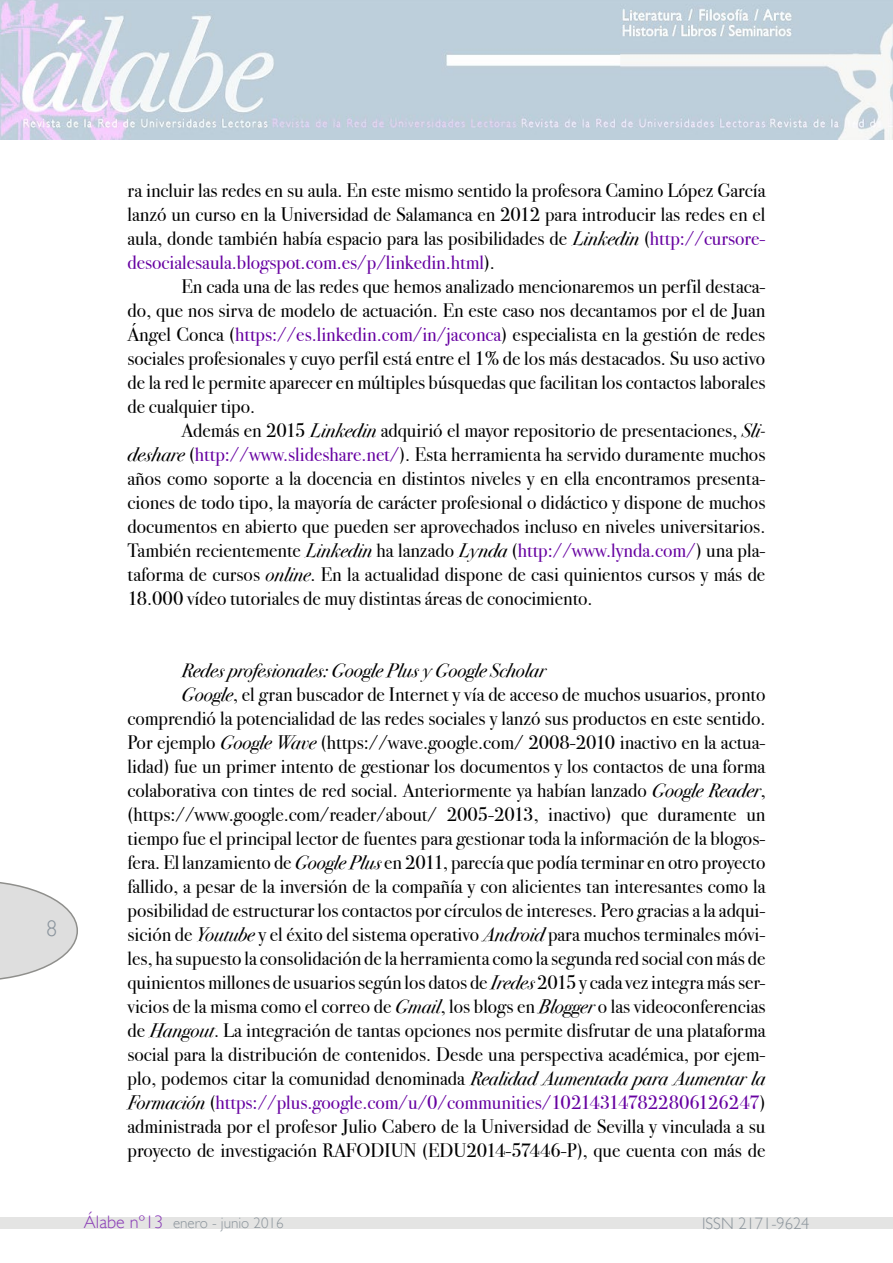
<style>
.page{position:relative;width:893px;height:1263px;background:#fff}
.page>*{position:absolute;margin:0;border:0;box-sizing:border-box;transform-origin:0 0}
.t1{font:300 22.5px "Gill Sans";color:#8a949d}
.t2{font:19.5px/24px "Bodoni Svty Two ITCTT Book";color:#000;text-align:justify}
.t3{font:19.5px "Bodoni Svty Two ITCTT Book Ita";color:#000}
.t4{font:300 16.5px "Gill Sans";color:#8c959c}
.t5{font:300 15px "Gill Sans";color:#8c959c}
.s1{font-family:"Bodoni Svty Two ITCTT Book Ita"}
.s2{color:#6600a1}
.s3{font-size:18px;color:#893ab6}
</style>
<div class="page">
<svg style="left:0;top:882px;width:78px;height:98px"></svg>
<div style="left:0;top:1218px;width:893px;height:11px;background:#e4e4e3"></div>
<img style="left:0;top:0;width:893px;height:139px">
<p class="t1" style="left:46px;top:915px;width:13px">8</p>
<p class="t2" style="left:128px;top:178px;width:639px">ra incluir las redes en su aula. En este mismo sentido la profesora Camino López García lanzó un curso en la Universidad de Salamanca en 2012 para introducir las redes en el aula, donde también había espacio para las posibilidades de <span class="s1">Linkedin</span> (<span class="s2">http://cursore&shy;desocialesaula.blogspot.com.es/p/linkedin.html</span>).</p>
<p class="t2" style="left:128px;top:274px;width:639px;text-indent:54px">En cada una de las redes que hemos analizado mencionaremos un perfil destaca&shy;do, que nos sirva de modelo de actuación. En este caso nos decantamos por el de Juan Ángel Conca (<span class="s2">https://es.linkedin.com/in/jaconca</span>) especialista en la gestión de redes sociales profesionales y cuyo perfil está entre el 1% de los más destacados. Su uso activo de la red le permite aparecer en múltiples búsquedas que facilitan los contactos laborales de cualquier tipo.</p>
<p class="t2" style="left:128px;top:418px;width:639px;text-indent:54px">Además en 2015 <span class="s1">Linkedin</span> adquirió el mayor repositorio de presentaciones, <span class="s1">Sli&shy;deshare</span> (<span class="s2">http://www.slideshare.net/</span>). Esta herramienta ha servido duramente muchos años como soporte a la docencia en distintos niveles y en ella encontramos presenta&shy;ciones de todo tipo, la mayoría de carácter profesional o didáctico y dispone de muchos documentos en abierto que pueden ser aprovechados incluso en niveles universitarios.<br>También recientemente <span class="s1">Linkedin</span> ha lanzado <span class="s1">Lynda</span> (<span class="s2">http://www.lynda.com/</span>) una pla&shy;taforma de cursos <span class="s1">online</span>. En la actualidad dispone de casi quinientos cursos y más de 18.000 vídeo tutoriales de muy distintas áreas de conocimiento.</p>
<p class="t3" style="left:182px;top:658px;width:366px">Redes profesionales: Google Plus y Google Scholar</p>
<p class="t2" style="left:128px;top:682px;width:639px;text-indent:54px"><span class="s1">Google</span>, el gran buscador de Internet y vía de acceso de muchos usuarios, pronto comprendió la potencialidad de las redes sociales y lanzó sus productos en este sentido.<br>Por ejemplo <span class="s1">Google Wave</span> (https://wave.google.com/ 2008-2010 inactivo en la actua&shy;lidad) fue un primer intento de gestionar los documentos y los contactos de una forma colaborativa con tintes de red social. Anteriormente ya habían lanzado <span class="s1">Google Reader</span>, (https://www.google.com/reader/about/ 2005-2013, inactivo) que duramente un tiempo fue el principal lector de fuentes para gestionar toda la información de la blogos&shy;fera. El lanzamiento de <span class="s1">Google Plus</span> en 2011, parecía que podía terminar en otro proyecto fallido, a pesar de la inversión de la compañía y con alicientes tan interesantes como la posibilidad de estructurar los contactos por círculos de intereses. Pero gracias a la adqui&shy;sición de <span class="s1">Youtube</span> y el éxito del sistema operativo <span class="s1">Android</span> para muchos terminales móvi&shy;les, ha supuesto la consolidación de la herramienta como la segunda red social con más de quinientos millones de usuarios según los datos de <span class="s1">Iredes</span> 2015 y cada vez integra más ser&shy;vicios de la misma como el correo de <span class="s1">Gmail</span>, los blogs en <span class="s1">Blogger</span> o las videoconferencias de <span class="s1">Hangout</span>. La integración de tantas opciones nos permite disfrutar de una plataforma social para la distribución de contenidos. Desde una perspectiva académica, por ejem&shy;plo, podemos citar la comunidad denominada <span class="s1">Realidad Aumentada para Aumentar la Formación</span> (<span class="s2">https://plus.google.com/u/0/communities/102143147822806126247</span>) administrada por el profesor Julio Cabero de la Universidad de Sevilla y vinculada a su proyecto de investigación RAFODIUN (EDU2014-57446-P), que cuenta con más de</p>
<p class="t5" style="left:84px;top:1214px;width:201px"><span class="s3">Álabe nº13</span> enero - junio 2016</p>
<p class="t4" style="left:702px;top:1214px;width:109px">ISSN 2171-9624</p>
</div>
